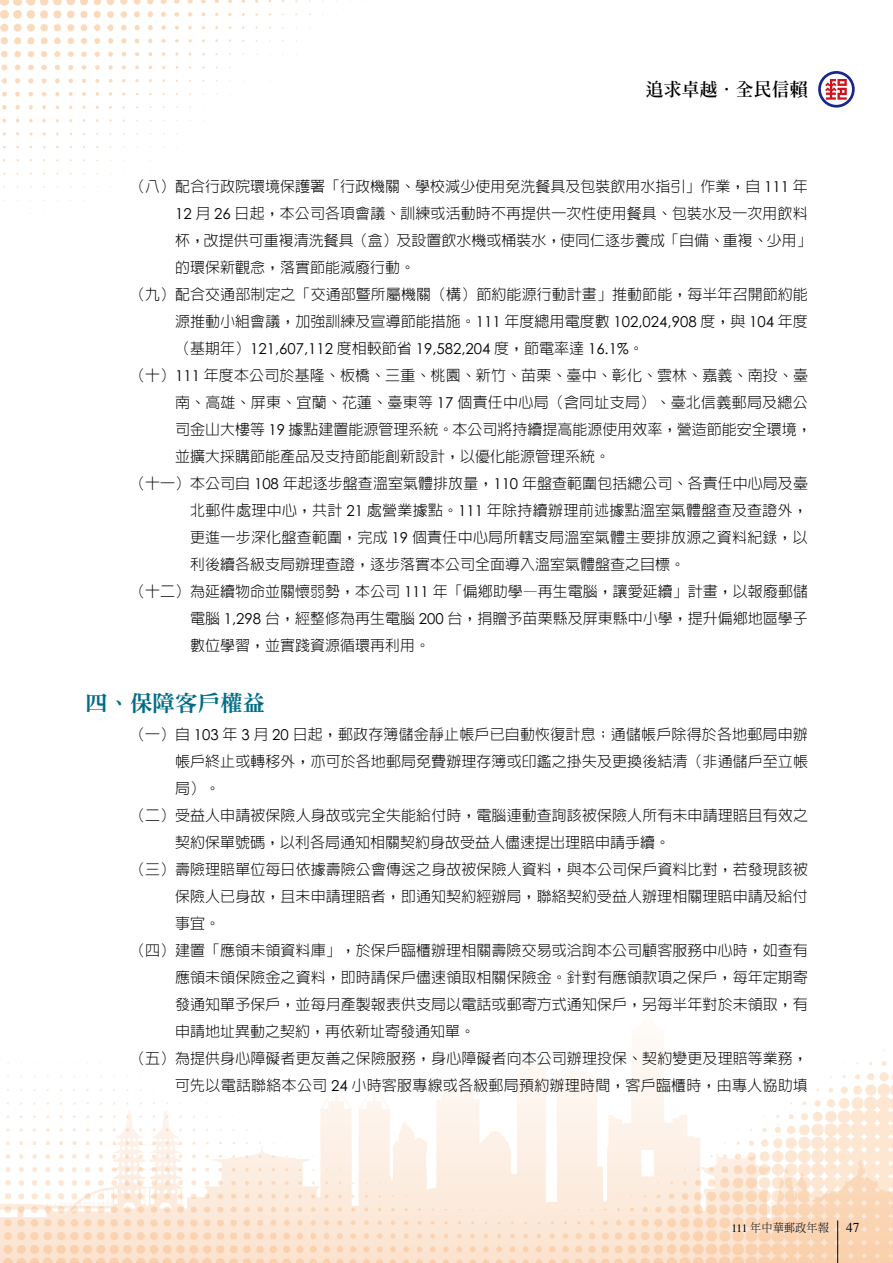
<style>
.page{position:relative;width:893px;height:1263px;background:#fff}
.page>*{position:absolute;margin:0;border:0;box-sizing:border-box;transform-origin:0 0}
.t1{font:22.5px "DF Ming Std W9";color:#006d87}
.t2{font:800 18px "AR Ming B5";color:#000}
.t3{font:300 15px "AR Hei B5";letter-spacing:.005em;color:#000}
.t4{font:15px "Century Gothic";color:#000}
.t5{font:13.5px "Times";color:#000}
.t6{font:300 11.25px "AR Ming B5";color:#000}
.s1{font-family:"Century Gothic";font-weight:400}
.s2{font-family:"AR Hei B5";font-weight:300}
.s3{font-family:"Times";font-weight:400}
</style>
<div class="page">
<img style="left:0;top:0;width:363px;height:214px">
<img style="left:0;top:1050px;width:893px;height:213px">
<svg style="left:818px;top:71px;width:37px;height:37px"></svg>
<hr style="left:837px;top:1220px;width:1px;height:43px;background:#000">
<p class="t2" style="left:646px;top:80px;width:163px">追求卓越．全民信賴</p>
<p class="t3" style="left:130px;top:179px;width:679px">（八）配合行政院環境保護署「行政機關、學校減少使用免洗餐具及包裝飲用水指引」作業，自 <span class="s1">111</span> 年</p>
<p class="t3" style="left:175px;top:206px;width:634px"><span class="s1">12</span> 月 <span class="s1">26</span> 日起，本公司各項會議、訓練或活動時不再提供一次性使用餐具、包裝水及一次用飲料</p>
<p class="t3" style="left:175px;top:233px;width:638px">杯，改提供可重複清洗餐具（盒）及設置飲水機或桶裝水，使同仁逐步養成「自備、重複、少用」</p>
<p class="t3" style="left:175px;top:260px;width:242px">的環保新觀念，落實節能減廢行動。</p>
<p class="t3" style="left:130px;top:287px;width:679px">（九）配合交通部制定之「交通部暨所屬機關（構）節約能源行動計畫」推動節能，每半年召開節約能</p>
<p class="t3" style="left:175px;top:314px;width:634px">源推動小組會議，加強訓練及宣導節能措施。<span class="s1">111</span> 年度總用電度數 <span class="s1">102,024,908</span> 度，與 <span class="s1">104</span> 年度</p>
<p class="t4" style="left:175px;top:339px;width:470px"><span class="s2">（基期年）</span>121,607,112 <span class="s2">度相較節省</span> 19,582,204 <span class="s2">度，節電率達</span> 16.1%<span class="s2">。</span></p>
<p class="t3" style="left:130px;top:368px;width:679px">（十） <span class="s1">111</span> 年度本公司於基隆、板橋、三重、桃園、新竹、苗栗、臺中、彰化、雲林、嘉義、南投、臺</p>
<p class="t3" style="left:175px;top:395px;width:634px">南、高雄、屏東、宜蘭、花蓮、臺東等 <span class="s1">17</span> 個責任中心局（含同址支局）、臺北信義郵局及總公</p>
<p class="t3" style="left:175px;top:422px;width:638px">司金山大樓等 <span class="s1">19</span> 據點建置能源管理系統。本公司將持續提高能源使用效率，營造節能安全環境，</p>
<p class="t3" style="left:175px;top:449px;width:437px">並擴大採購節能產品及支持節能創新設計，以優化能源管理系統。</p>
<p class="t3" style="left:130px;top:476px;width:679px">（十一）本公司自 <span class="s1">108</span> 年起逐步盤查溫室氣體排放量，<span class="s1">110</span> 年盤查範圍包括總公司、各責任中心局及臺</p>
<p class="t3" style="left:190px;top:503px;width:619px">北郵件處理中心，共計 <span class="s1">21</span> 處營業據點。<span class="s1">111</span> 年除持續辦理前述據點溫室氣體盤查及查證外，</p>
<p class="t3" style="left:190px;top:530px;width:619px">更進一步深化盤查範圍，完成 <span class="s1">19</span> 個責任中心局所轄支局溫室氣體主要排放源之資料紀錄，以</p>
<p class="t3" style="left:190px;top:557px;width:496px">利後續各級支局辦理查證，逐步落實本公司全面導入溫室氣體盤查之目標。</p>
<p class="t3" style="left:130px;top:584px;width:679px">（十二）為延續物命並關懷弱勢，本公司 <span class="s1">111</span> 年「偏鄉助學—再生電腦，讓愛延續」計畫，以報廢郵儲</p>
<p class="t3" style="left:190px;top:611px;width:619px">電腦 <span class="s1">1,298</span> 台，經整修為再生電腦 <span class="s1">200</span> 台，捐贈予苗栗縣及屏東縣中小學，提升偏鄉地區學子</p>
<p class="t3" style="left:190px;top:638px;width:241px">數位學習，並實踐資源循環再利用。</p>
<h1 class="t1" style="left:85px;top:691px;width:181px">四、保障客戶權益</h1>
<p class="t3" style="left:130px;top:727px;width:679px">（一）自 <span class="s1">103</span> 年 <span class="s1">3</span> 月 <span class="s1">20</span> 日起，郵政存簿儲金靜止帳戶已自動恢復計息；通儲帳戶除得於各地郵局申辦</p>
<p class="t3" style="left:175px;top:754px;width:634px">帳戶終止或轉移外，亦可於各地郵局免費辦理存簿或印鑑之掛失及更換後結清（非通儲戶至立帳</p>
<p class="t3" style="left:175px;top:781px;width:46px">局）。</p>
<p class="t3" style="left:130px;top:808px;width:679px">（二）受益人申請被保險人身故或完全失能給付時，電腦連動查詢該被保險人所有未申請理賠且有效之</p>
<p class="t3" style="left:175px;top:835px;width:496px">契約保單號碼，以利各局通知相關契約身故受益人儘速提出理賠申請手續。</p>
<p class="t3" style="left:130px;top:862px;width:679px">（三）壽險理賠單位每日依據壽險公會傳送之身故被保險人資料，與本公司保戶資料比對，若發現該被</p>
<p class="t3" style="left:175px;top:889px;width:634px">保險人已身故，且未申請理賠者，即通知契約經辦局，聯絡契約受益人辦理相關理賠申請及給付</p>
<p class="t3" style="left:175px;top:916px;width:46px">事宜。</p>
<p class="t3" style="left:130px;top:943px;width:679px">（四）建置「應領未領資料庫」，於保戶臨櫃辦理相關壽險交易或洽詢本公司顧客服務中心時，如查有</p>
<p class="t3" style="left:175px;top:970px;width:634px">應領未領保險金之資料，即時請保戶儘速領取相關保險金。針對有應領款項之保戶，每年定期寄</p>
<p class="t3" style="left:175px;top:997px;width:634px">發通知單予保戶，並每月產製報表供支局以電話或郵寄方式通知保戶，另每半年對於未領取，有</p>
<p class="t3" style="left:175px;top:1024px;width:301px">申請地址異動之契約，再依新址寄發通知單。</p>
<p class="t3" style="left:130px;top:1051px;width:679px">（五）為提供身心障礙者更友善之保險服務，身心障礙者向本公司辦理投保、契約變更及理賠等業務，</p>
<p class="t3" style="left:175px;top:1078px;width:634px">可先以電話聯絡本公司 <span class="s1">24</span> 小時客服專線或各級郵局預約辦理時間，客戶臨櫃時，由專人協助填</p>
<p class="t6" style="left:731px;top:1222px;width:99px"><span class="s3">111</span> 年中華郵政年報</p>
<p class="t5" style="left:846px;top:1214px;width:15px">47</p>
</div>
